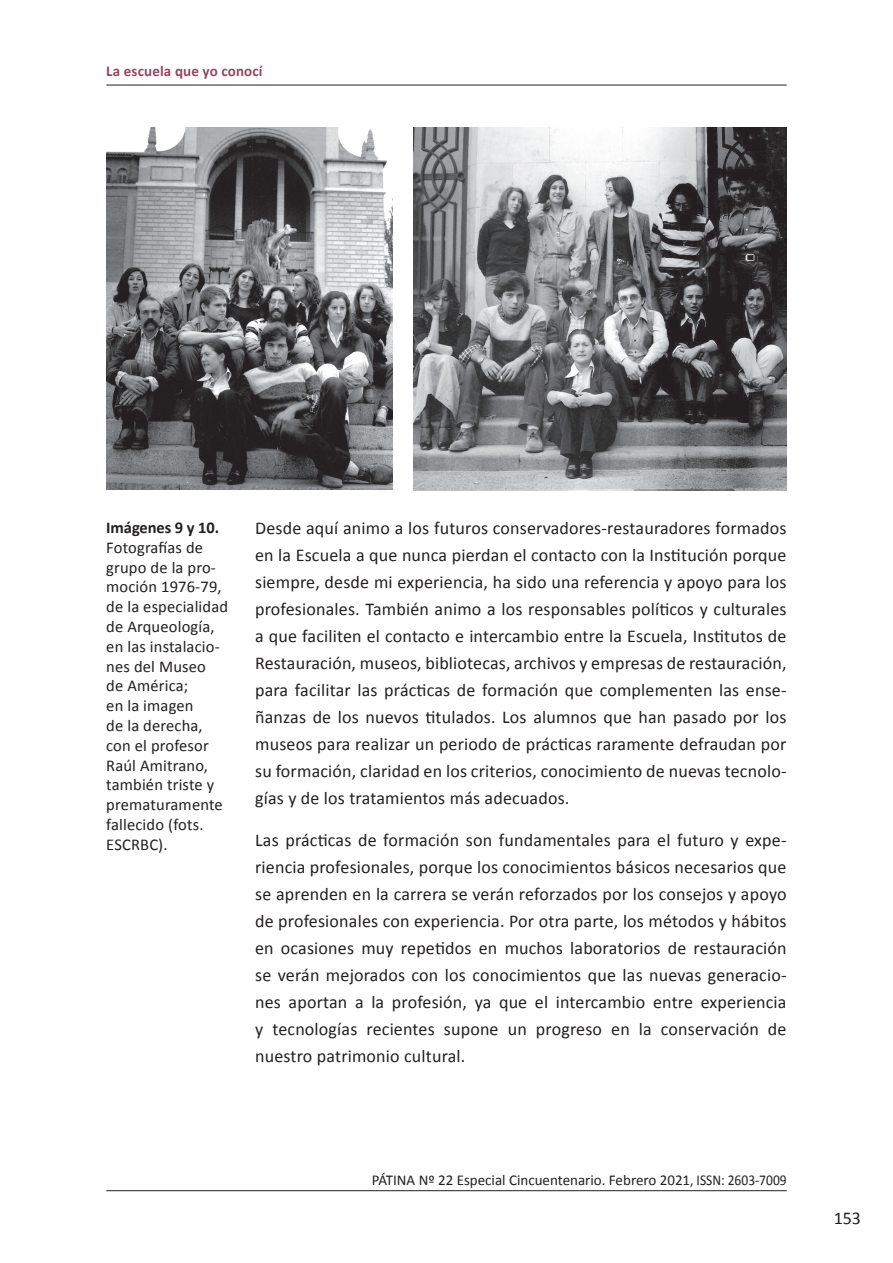
<style>
.page{position:relative;width:893px;height:1263px;background:#fff}
.page>*{position:absolute;margin:0;border:0;box-sizing:border-box;transform-origin:0 0}
.t1{font:18px/27px "Calibri";letter-spacing:.01em;color:#231f20;text-align:justify}
.t2{font:16.5px/19.8px "Calibri";letter-spacing:.01em;color:#231f20}
.t3{font:700 16.5px "Calibri";letter-spacing:-.005em;color:#231f20}
.t4{font:15px "Calibri";color:#231f20}
.t5{font:700 15px "Calibri";letter-spacing:.01em;color:#934762}
</style>
<div class="page">
<hr style="left:106px;top:85px;width:681px;height:1px;background:#231f20">
<hr style="left:106px;top:1190px;width:681px;height:1px;background:#231f20">
<img style="left:106px;top:128px;width:286px;height:362px">
<img style="left:414px;top:128px;width:373px;height:363px">
<p class="t5" style="left:106px;top:61px;width:158px">La escuela que yo conocí</p>
<p class="t3" style="left:106px;top:517px;width:114px">Imágenes 9 y 10.</p>
<p class="t2" style="left:106px;top:537px;width:123px">Fotografías de grupo de la pro&shy;moción 1976-79, de la especialidad de Arqueología, en las instalacio&shy;nes del Museo<br>de América;<br>en la imagen<br>de la derecha, con el profesor<br>Raúl Amitrano, también triste y prematuramente fallecido (fots.<br>ESCRBC).</p>
<p class="t1" style="left:255px;top:514px;width:533px">Desde aquí animo a los futuros conservadores-restauradores formados en la Escuela a que nunca pierdan el contacto con la Institución porque siempre, desde mi experiencia, ha sido una referencia y apoyo para los profesionales. También animo a los responsables políticos y culturales a que faciliten el contacto e intercambio entre la Escuela, Institutos de Restauración, museos, bibliotecas, archivos y empresas de restauración, para facilitar las prácticas de formación que complementen las ense&shy;ñanzas de los nuevos titulados. Los alumnos que han pasado por los museos para realizar un periodo de prácticas raramente defraudan por su formación, claridad en los criterios, conocimiento de nuevas tecnolo&shy;gías y de los tratamientos más adecuados.</p>
<p class="t1" style="left:255px;top:826px;width:533px">Las prácticas de formación son fundamentales para el futuro y expe&shy;riencia profesionales, porque los conocimientos básicos necesarios que se aprenden en la carrera se verán reforzados por los consejos y apoyo de profesionales con experiencia. Por otra parte, los métodos y hábitos en ocasiones muy repetidos en muchos laboratorios de restauración se verán mejorados con los conocimientos que las nuevas generacio&shy;nes aportan a la profesión, ya que el intercambio entre experiencia y tecnologías recientes supone un progreso en la conservación de nuestro patrimonio cultural.</p>
<p class="t4" style="left:372px;top:1171px;width:416px">PÁTINA Nº 22 Especial Cincuentenario. Febrero 2021, ISSN: 2603-7009</p>
<p class="t1" style="left:834px;top:1204px;width:29px">153</p>
</div>
